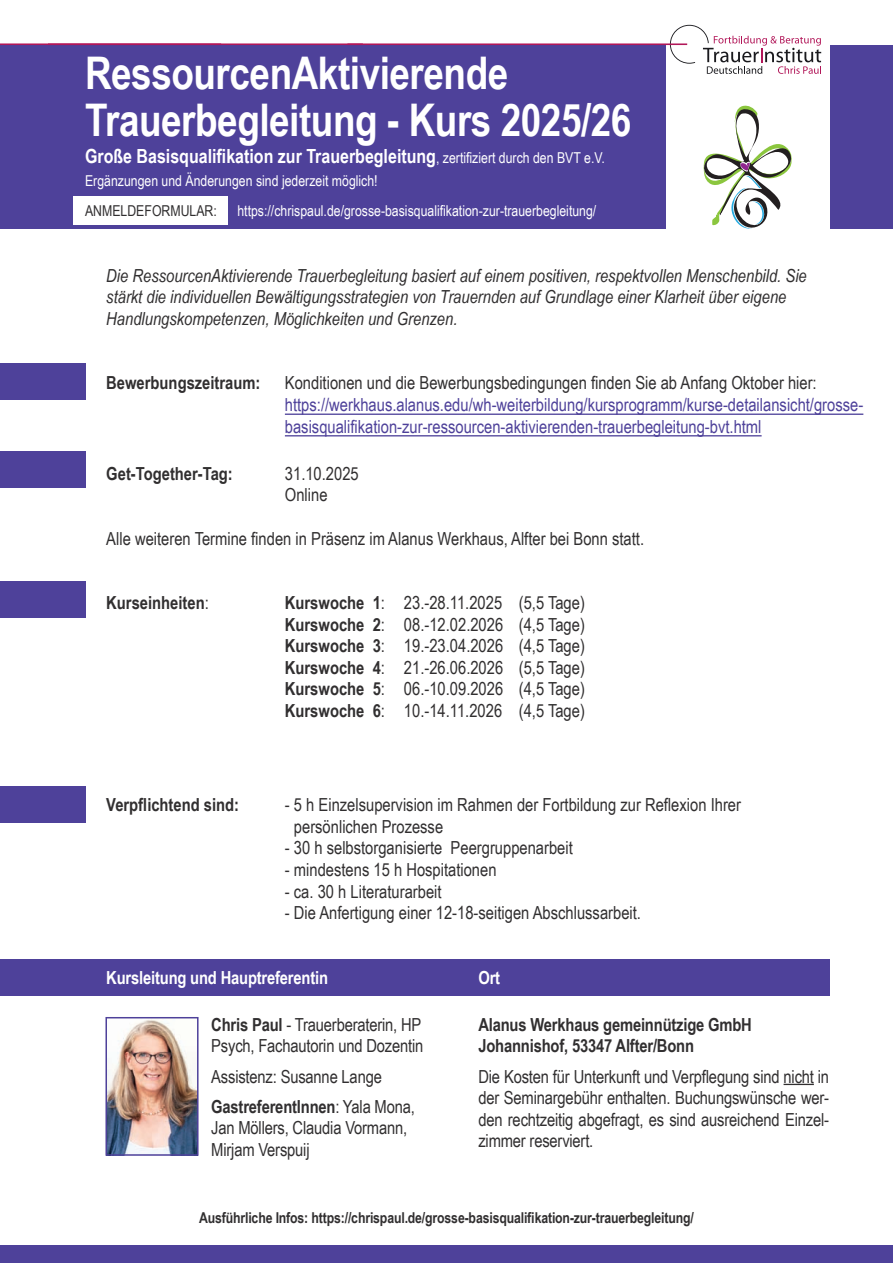
<style>
.page{position:relative;width:893px;height:1263px;background:#fff}
.page>*{position:absolute;margin:0;border:0;box-sizing:border-box;transform-origin:0 0}
.t1{font:700 45px "Arial Narrow";letter-spacing:-.01em;color:#fff}
.t2{font:700 19.5px "Arial Narrow";color:#fff}
.t3{font:18px/21.6px "Arial Narrow";color:#312f30}
.t4{font:italic 18px/21.6px "Arial Narrow";color:#312f30}
.t5{font:18px/21.6px "Arial Narrow";color:#4e419a}
.t6{font:700 18px "Arial Narrow";color:#312f30}
.t7{font:700 18px "Arial Narrow";letter-spacing:-.01em;color:#fff}
.t8{font:15px "Arial Narrow";color:#fff}
.t9{font:700 15px "Arial Narrow";letter-spacing:-.01em;color:#312f30}
.t10{font:15px "Arial Narrow";color:#312f30}
.s1{font-weight:400;font-size:15px}
.s2{font-weight:400}
.s3{font-weight:700}
</style>
<div class="page">
<div style="left:0;top:363px;width:85px;height:37px;background:#4e419a"></div>
<div style="left:0;top:451px;width:85px;height:37px;background:#4e419a"></div>
<div style="left:0;top:581px;width:85px;height:36px;background:#4e419a"></div>
<div style="left:0;top:786px;width:85px;height:37px;background:#4e419a"></div>
<div style="left:0;top:959px;width:829px;height:37px;background:#4e419a"></div>
<div style="left:0;top:45px;width:893px;height:183px;background:#4e419a"></div>
<div style="left:0;top:1245px;width:893px;height:18px;background:#4e419a"></div>
<hr style="left:784px;top:1084px;width:30px;height:1px;background:#312f30">
<div style="left:73px;top:196px;width:154px;height:29px;background:#fff"></div>
<img style="left:108px;top:1020px;width:88px;height:133px">
<div style="left:105px;top:1017px;width:94px;height:139px;border:2px solid #4e419a"></div>
<div style="left:666px;top:43px;width:163px;height:187px;background:#fff"></div>
<hr style="left:347px;top:43px;width:340px;height:2px;background:#b21759">
<svg style="left:670px;top:25px;width:151px;height:49px"></svg>
<hr style="left:48px;top:43px;width:315px;height:2px;background:#b21759">
<hr style="left:0;top:43px;width:221px;height:2px;background:#b21759">
<svg style="left:703px;top:105px;width:89px;height:124px"></svg>
<hr style="left:285px;top:413px;width:578px;height:2px;background:#4e419a">
<hr style="left:285px;top:435px;width:477px;height:1px;background:#4e419a">
<p class="t1" style="left:85px;top:39px;width:425px">RessourcenAktivierende</p>
<p class="t1" style="left:85px;top:86px;width:548px">Trauerbegleitung - Kurs 2025/26</p>
<p class="t2" style="left:85px;top:142px;width:521px">Große Basisqualifikation zur Trauerbegleitung<span class="s1">, zertifiziert durch den BVT e.V.</span></p>
<p class="t8" style="left:85px;top:169px;width:294px">Ergänzungen und Änderungen sind jederzeit möglich!</p>
<p class="t10" style="left:85px;top:200px;width:133px">ANMELDEFORMULAR:</p>
<p class="t8" style="left:237px;top:200px;width:360px">https://chrispaul.de/grosse-basisqualifikation-zur-trauerbegleitung/</p>
<p class="t4" style="left:106px;top:264px;width:702px">Die RessourcenAktivierende Trauerbegleitung basiert auf einem positiven, respektvollen Menschenbild. Sie stärkt die individuellen Bewältigungsstrategien von Trauernden auf Grundlage einer Klarheit über eigene<br>Handlungskompetenzen, Möglichkeiten und Grenzen.</p>
<p class="t6" style="left:106px;top:369px;width:156px">Bewerbungszeitraum:</p>
<p class="t3" style="left:285px;top:372px;width:533px">Konditionen und die Bewerbungsbedingungen finden Sie ab Anfang Oktober hier:</p>
<p class="t5" style="left:285px;top:393px;width:580px">https://werkhaus.alanus.edu/wh-weiterbildung/kursprogramm/kurse-detailansicht/grosse&shy;basisqualifikation-zur-ressourcen-aktivierenden-trauerbegleitung-bvt.html</p>
<p class="t6" style="left:106px;top:460px;width:128px">Get-Together-Tag:</p>
<p class="t3" style="left:285px;top:462px;width:75px">31.10.2025</p>
<p class="t3" style="left:285px;top:483px;width:44px">Online</p>
<p class="t3" style="left:106px;top:527px;width:539px">Alle weiteren Termine finden in Präsenz im Alanus Werkhaus, Alfter bei Bonn statt.</p>
<p class="t6" style="left:106px;top:589px;width:104px">Kurseinheiten<span class="s2">:</span></p>
<p class="t3" style="left:285px;top:591px;width:302px"><span class="s3">Kurswoche 1</span>: 23.-28.11.2025 (5,5 Tage)</p>
<p class="t3" style="left:285px;top:613px;width:302px"><span class="s3">Kurswoche 2</span>: 08.-12.02.2026 (4,5 Tage)</p>
<p class="t3" style="left:285px;top:634px;width:302px"><span class="s3">Kurswoche 3</span>: 19.-23.04.2026 (4,5 Tage)</p>
<p class="t3" style="left:285px;top:656px;width:302px"><span class="s3">Kurswoche 4</span>: 21.-26.06.2026 (5,5 Tage)</p>
<p class="t3" style="left:285px;top:678px;width:302px"><span class="s3">Kurswoche 5</span>: 06.-10.09.2026 (4,5 Tage)</p>
<p class="t6" style="left:285px;top:697px;width:146px">Kurswoche 6<span class="s2">: 10.-</span></p>
<p class="t3" style="left:519px;top:699px;width:68px">(4,5 Tage)</p>
<p class="t6" style="left:106px;top:791px;width:134px">Verpflichtend sind:</p>
<p class="t3" style="left:294px;top:793px;width:449px;text-indent:-9px">- 5 h Einzelsupervision im Rahmen der Fortbildung zur Reflexion Ihrer persönlichen Prozesse</p>
<p class="t3" style="left:285px;top:837px;width:289px">- 30 h selbstorganisierte Peergruppenarbeit</p>
<p class="t3" style="left:285px;top:858px;width:213px">- mindestens 15 h Hospitationen</p>
<p class="t3" style="left:285px;top:880px;width:158px">- ca. 30 h Literaturarbeit</p>
<p class="t3" style="left:285px;top:901px;width:358px">- Die Anfertigung einer 12-18-seitigen Abschlussarbeit.</p>
<p class="t7" style="left:106px;top:964px;width:223px">Kursleitung und Hauptreferentin</p>
<p class="t3" style="left:211px;top:1013px;width:214px"><span class="s3">Chris Paul</span> - Trauerberaterin, HP<br>Psych, Fachautorin und Dozentin</p>
<p class="t3" style="left:211px;top:1065px;width:172px">Assistenz: Susanne Lange</p>
<p class="t3" style="left:211px;top:1095px;width:205px"><span class="s3">GastreferentInnen</span>: Yala Mona,<br>Jan Möllers, Claudia Vormann,<br>Mirjam Verspuij</p>
<p class="t7" style="left:478px;top:964px;width:23px">Ort</p>
<p class="t6" style="left:478px;top:1011px;width:275px">Alanus Werkhaus gemeinnützige GmbH</p>
<p class="t6" style="left:478px;top:1032px;width:217px">Johannishof, 53347 Alfter/Bonn</p>
<p class="t3" style="left:478px;top:1065px;width:352px;text-align:justify">Die Kosten für Unterkunft und Verpflegung sind nicht in der Seminargebühr enthalten. Buchungswünsche wer&shy;den rechtzeitig abgefragt, es sind ausreichend Einzel&shy;zimmer reserviert.</p>
<p class="t9" style="left:199px;top:1206px;width:496px">Ausführliche Infos: https://chrispaul.de/grosse-basisqualifikation-zur-trauerbegleitung/</p>
</div>
